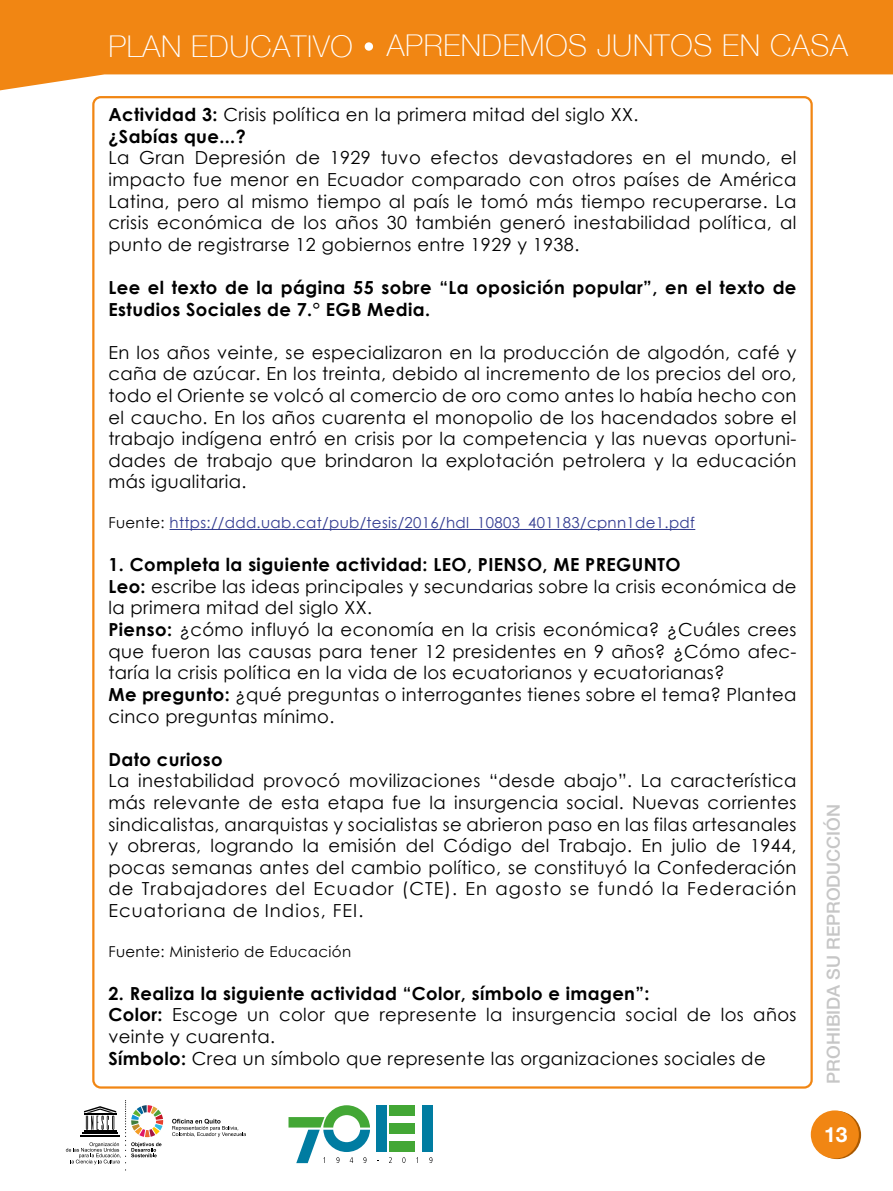
<style>
.page{position:relative;width:893px;height:1191px;background:#fff}
.page>*{position:absolute;margin:0;border:0;box-sizing:border-box;transform-origin:0 0}
.t1{font:100 30px "Helvetica Neue";letter-spacing:.025em;color:#fff}
.t2{font:700 21px "Helvetica Neue LT Std";color:#fff}
.t3{font:18px/21.6px "Century Gothic";letter-spacing:.02em;color:#000}
.t4{font:700 18px/21.6px "Century Gothic";letter-spacing:.02em;color:#000}
.t5{font:500 18px "Helvetica Neue LT Std";color:#c6c6c6}
.t6{font:15px "Century Gothic";letter-spacing:.02em;color:#323b90}
.t7{font:15px "Century Gothic";letter-spacing:.02em;color:#000}
.s1{font-weight:700}
.s2{color:#000}
</style>
<div class="page">
<div style="left:422px;top:1105px;width:11px;height:47px;background:#007ca1"></div>
<div style="left:376px;top:1105px;width:11px;height:47px;background:#007ca1"></div>
<div style="left:389px;top:1105px;width:26px;height:10px;background:#43a735"></div>
<div style="left:389px;top:1123px;width:26px;height:11px;background:#43a735"></div>
<div style="left:389px;top:1141px;width:26px;height:11px;background:#43a735"></div>
<svg style="left:288px;top:1105px;width:82px;height:58px"></svg>
<svg style="left:389px;top:1157px;width:3px;height:6px"></svg>
<svg style="left:402px;top:1157px;width:3px;height:6px"></svg>
<svg style="left:429px;top:1157px;width:3px;height:6px"></svg>
<svg style="left:0;top:0;width:893px;height:90px;fill:#f18613"></svg>
<div style="left:365px;top:42px;width:8px;height:9px;background:#fff;border-radius:50%"></div>
<svg style="left:813px;top:1111px;width:48px;height:48px"></svg>
<div style="left:811px;top:1110px;width:48px;height:48px;background:#f18613;border-radius:50%"></div>
<svg style="left:66px;top:1100px;width:97px;height:70px"></svg>
<svg style="left:172px;top:1118px;width:74px;height:19px"></svg>
<hr style="left:170px;top:529px;width:525px;height:1px;background:#323b90">
<h1 class="t1" style="left:108px;top:22px;width:741px">PLAN EDUCATIVO APRENDEMOS JUNTOS EN CASA</h1>
<p class="t3" style="left:108px;top:103px;width:531px"><span class="s1">Actividad 3:</span> Crisis política en la primera mitad del siglo XX. <span class="s1">¿Sabías que...?</span></p>
<p class="t3" style="left:108px;top:147px;width:690px;text-align:justify">La Gran Depresión de 1929 tuvo efectos devastadores en el mundo, el impacto fue menor en Ecuador comparado con otros países de América Latina, pero al mismo tiempo al país le tomó más tiempo recuperarse. La crisis económica de los años 30 también generó inestabilidad política, al punto de registrarse 12 gobiernos entre 1929 y 1938.</p>
<p class="t4" style="left:108px;top:276px;width:689px">Lee el texto de la página 55 sobre “La oposición popular”, en el texto de<br>Estudios Sociales de 7.° EGB Media.</p>
<p class="t3" style="left:108px;top:341px;width:690px;text-align:justify">En los años veinte, se especializaron en la producción de algodón, café y caña de azúcar. En los treinta, debido al incremento de los precios del oro, todo el Oriente se volcó al comercio de oro como antes lo había hecho con el caucho. En los años cuarenta el monopolio de los hacendados sobre el trabajo indígena entró en crisis por la competencia y las nuevas oportuni&shy;dades de trabajo que brindaron la explotación petrolera y la educación más igualitaria.</p>
<p class="t6" style="left:108px;top:512px;width:588px"><span class="s2">Fuente:</span> https://ddd.uab.cat/pub/tesis/2016/hdl_10803_401183/cpnn1de1.pdf</p>
<p class="t3" style="left:108px;top:553px;width:690px"><span class="s1">1. Completa la siguiente actividad: LEO, PIENSO, ME PREGUNTO<br>Leo:</span> escribe las ideas principales y secundarias sobre la crisis económica de la primera mitad del siglo XX.<br><span class="s1">Pienso:</span> ¿cómo influyó la economía en la crisis económica? ¿Cuáles crees que fueron las causas para tener 12 presidentes en 9 años? ¿Cómo afec&shy;taría la crisis política en la vida de los ecuatorianos y ecuatorianas?<br><span class="s1">Me pregunto:</span> ¿qué preguntas o interrogantes tienes sobre el tema? Plantea cinco preguntas mínimo.</p>
<p class="t4" style="left:108px;top:747px;width:116px">Dato curioso</p>
<p class="t3" style="left:108px;top:769px;width:690px;text-align:justify">La inestabilidad provocó movilizaciones “desde abajo”. La característica más relevante de esta etapa fue la insurgencia social. Nuevas corrientes sindicalistas, anarquistas y socialistas se abrieron paso en las filas artesanales y obreras, logrando la emisión del Código del Trabajo. En julio de 1944, pocas semanas antes del cambio político, se constituyó la Confederación de Trabajadores del Ecuador (CTE). En agosto se fundó la Federación Ecuatoriana de Indios, FEI.</p>
<p class="t7" style="left:108px;top:940px;width:244px">Fuente: Ministerio de Educación</p>
<p class="t3" style="left:108px;top:982px;width:690px"><span class="s1">2. Realiza la siguiente actividad “Color, símbolo e imagen”:<br>Color:</span> Escoge un color que represente la insurgencia social de los años veinte y cuarenta.<br><span class="s1">Símbolo:</span> Crea un símbolo que represente las organizaciones sociales de</p>
<p class="t5" style="left:823px;top:1083px;width:281px;rotate:-90deg">PROHIBIDA SU REPRODUCCIÓN</p>
<p class="t2" style="left:824px;top:1121px;width:25px">13</p>
</div>
